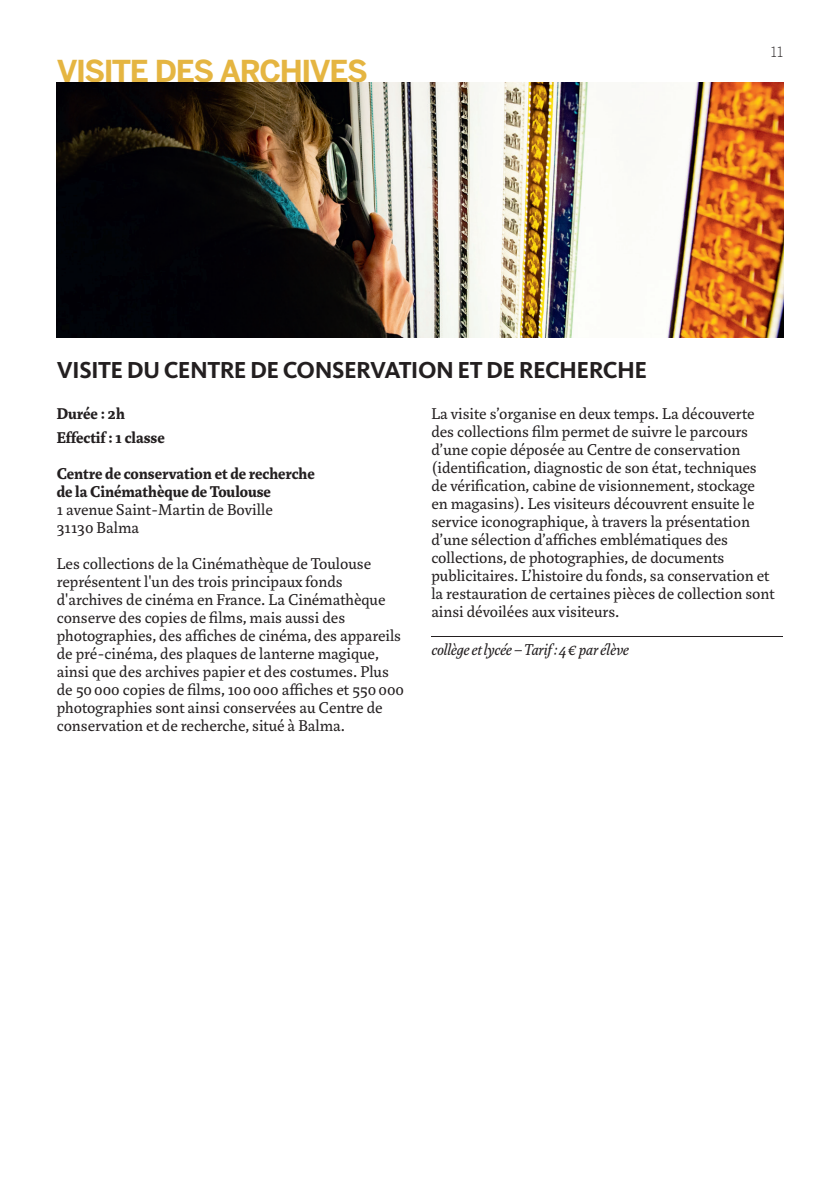
<style>
.page{position:relative;width:840px;height:1191px;background:#fff}
.page>*{position:absolute;margin:0;border:0;box-sizing:border-box;transform-origin:0 0}
.t1{font:700 30px "Benton Sans";letter-spacing:-.05em;color:#e5b541}
.t2{font:700 24px "Kievit OT";letter-spacing:-.025em;color:#231f20}
.t3{font:17px/18px "Marat Pro";color:#231f20}
.t4{font:700 17px/23.6px "Marat Pro";color:#231f20}
.t5{font:italic 17px "Marat Pro";letter-spacing:-.015em;color:#231f20}
.t6{font:300 14px "Benton Sans";color:#231f20}
</style>
<div class="page">
<img style="left:57px;top:82px;width:725px;height:255px">
<hr style="left:431px;top:636px;width:351px;height:1px;background:#231f20">
<h1 class="t1" style="left:57px;top:53px;width:313px">VISITE DES ARCHIVES</h1>
<h2 class="t2" style="left:57px;top:356px;width:591px">VISITE DU CENTRE DE CONSERVATION ET DE RECHERCHE</h2>
<p class="t6" style="left:770px;top:43px;width:14px">11</p>
<p class="t4" style="left:57px;top:402px;width:109px">Durée : 2h<br>Effectif : 1 classe</p>
<p class="t4" style="left:57px;top:465px;width:259px;line-height:18px">Centre de conservation et de recherche de la Cinémathèque de Toulouse</p>
<p class="t3" style="left:57px;top:501px;width:217px">1 avenue Saint-Martin de Boville<br>31130 Balma</p>
<p class="t3" style="left:57px;top:555px;width:348px">Les collections de la Cinémathèque de Toulouse représentent l'un des trois principaux fonds d'archives de cinéma en France. La Cinémathèque conserve des copies de films, mais aussi des photographies, des affiches de cinéma, des appareils de pré-cinéma, des plaques de lanterne magique, ainsi que des archives papier et des costumes. Plus de 50 000 copies de films, 100 000 affiches et 550 000 photographies sont ainsi conservées au Centre de conservation et de recherche, situé à Balma.</p>
<p class="t3" style="left:431px;top:405px;width:344px">La visite s’organise en deux temps. La découverte des collections film permet de suivre le parcours d’une copie déposée au Centre de conservation (identification, diagnostic de son état, techniques de vérification, cabine de visionnement, stockage en magasins). Les visiteurs découvrent ensuite le service iconographique, à travers la présentation d’une sélection d’affiches emblématiques des collections, de photographies, de documents publicitaires. L’histoire du fonds, sa conservation et la restauration de certaines pièces de collection sont ainsi dévoilées aux visiteurs.</p>
<p class="t5" style="left:431px;top:640px;width:199px">collège et lycée – Tarif : 4 € par élève</p>
</div>
